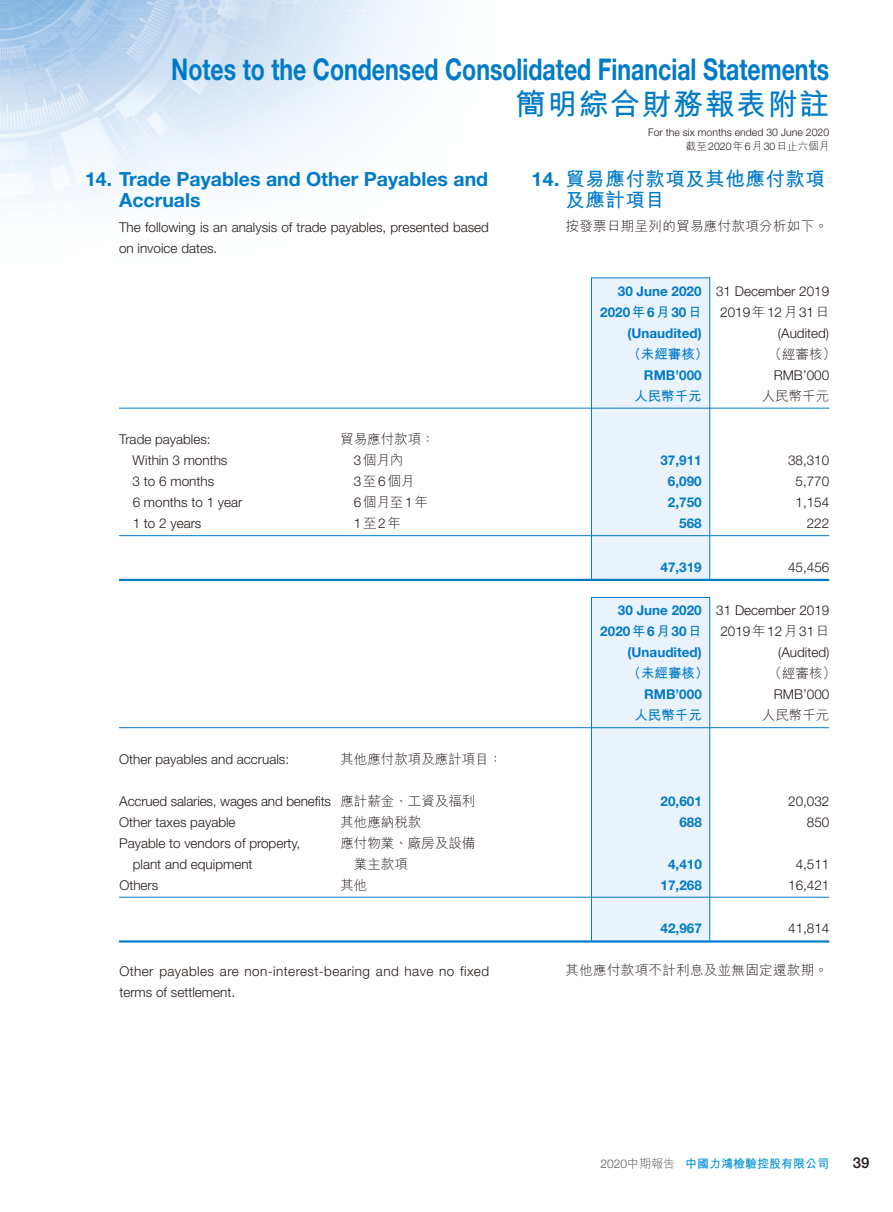
<style>
.page{position:relative;width:893px;height:1212px;background:#fff}
.page>*{position:absolute;margin:0;border:0;box-sizing:border-box;transform-origin:0 0}
.t1{font:700 30px "Helvetica Neue LT Std";color:#007bc7;scale:.77 1}
.t2{font:700 30px "M Hei HK";letter-spacing:.05em;color:#007bc7}
.t3{font:700 19.5px/21px "Helvetica Neue LT Std";color:#007bc7}
.t4{font:700 19.5px/21px "M Hei HK";letter-spacing:.025em;color:#007bc7}
.t5{font:500 15px "Helvetica Neue LT Std";color:#231916}
.t6{font:300 13.5px/21px "Helvetica Neue LT Std";color:#231916}
.t7{font:700 13.5px/21px "Helvetica Neue LT Std";color:#007bc7}
.t8{font:300 13.5px "M Hei HK";color:#231916}
.t9{font:300 13.5px/21px "Helvetica Neue LT Std";letter-spacing:.03em;color:#231916}
.t10{font:300 13.5px "M Hei HK";letter-spacing:.025em;color:#231916}
.t11{font:700 13.5px "M Hei HK";color:#007bc7}
.t12{font:700 12px "M Hei HK";color:#008fd1}
.t13{font:300 10.5px "Helvetica Neue LT Std";color:#231916}
.t14{font:300 10.5px "M Hei HK";color:#231916}
.s1{font-family:"Helvetica Neue LT Std"}
.s2{font-weight:300;color:#231916}
.s3{font-family:"M Hei HK"}
.s4{font-family:"Helvetica Neue LT Std";font-weight:300;color:#595857}
.s5{font-weight:300;color:#595857}
</style>
<div class="page">
<img style="left:1px;top:0;width:422px;height:202px">
<div style="left:591px;top:277px;width:119px;height:303px;background:#eaf2fb;border:1px solid #007bc7"></div>
<div style="left:591px;top:597px;width:119px;height:345px;background:#eaf2fb;border:1px solid #007bc7"></div>
<hr style="left:119px;top:408px;width:710px;height:1px;background:#007bc7">
<hr style="left:119px;top:535px;width:710px;height:1px;background:#007bc7">
<hr style="left:119px;top:579px;width:710px;height:2px;background:#007bc7">
<hr style="left:119px;top:727px;width:710px;height:1px;background:#007bc7">
<hr style="left:119px;top:897px;width:710px;height:1px;background:#007bc7">
<hr style="left:119px;top:940px;width:710px;height:2px;background:#007bc7">
<h1 class="t1" style="left:171px;top:51px;width:856px">Notes to the Condensed Consolidated Financial Statements</h1>
<h1 class="t2" style="left:516px;top:82px;width:315px">簡明綜合財務報表附註</h1>
<p class="t13" style="left:648px;top:126px;width:183px">For the six months ended 30 June 2020</p>
<p class="t14" style="left:686px;top:141px;width:145px">截至<span class="s1">2020</span>年<span class="s1">6</span>月<span class="s1">30</span>日止六個月</p>
<h2 class="t3" style="left:119px;top:168px;width:371px;text-indent:-34px">14. Trade Payables and Other Payables and<br>Accruals</h2>
<p class="t6" style="left:119px;top:216px;width:371px">The following is an analysis of trade payables, presented based on invoice dates.</p>
<p class="t7" style="left:600px;top:280px;width:231px;text-indent:18px">30 June 2020 <span class="s2">31 December 2019<br></span>2020<span class="s3">年</span>6<span class="s3">月</span>30<span class="s3">日</span></p>
<h2 class="t4" style="left:566px;top:167px;width:261px;text-indent:-34px"><span class="s1">14.</span> 貿易應付款項及其他應付款項及應計項目</h2>
<p class="t10" style="left:566px;top:219px;width:264px">按發票日期呈列的貿易應付款項分析如下。</p>
<p class="t6" style="left:720px;top:301px;width:110px">2019<span class="s3">年</span>12<span class="s3">月</span>31<span class="s3">日</span></p>
<p class="t7" style="left:627px;top:322px;width:76px">(Unaudited)</p>
<p class="t6" style="left:778px;top:322px;width:53px">(Audited)</p>
<p class="t11" style="left:627px;top:344px;width:82px">（未經審核）</p>
<p class="t8" style="left:768px;top:347px;width:69px">（經審核）</p>
<p class="t7" style="left:644px;top:364px;width:59px">RMB’000</p>
<p class="t6" style="left:774px;top:364px;width:57px">RMB’000</p>
<p class="t11" style="left:634px;top:386px;width:69px">人民幣千元</p>
<p class="t8" style="left:762px;top:389px;width:69px">人民幣千元</p>
<p class="t6" style="left:119px;top:429px;width:93px">Trade payables:</p>
<p class="t8" style="left:340px;top:432px;width:96px">貿易應付款項：</p>
<p class="t6" style="left:133px;top:450px;width:96px">Within 3 months</p>
<p class="t8" style="left:354px;top:453px;width:51px"><span class="s1">3</span>個月內</p>
<p class="t7" style="left:660px;top:450px;width:43px">37,911</p>
<p class="t6" style="left:788px;top:450px;width:43px">38,310</p>
<p class="t6" style="left:133px;top:471px;width:83px">3 to 6 months</p>
<p class="t8" style="left:354px;top:474px;width:62px"><span class="s1">3</span>至<span class="s1">6</span>個月</p>
<p class="t7" style="left:668px;top:471px;width:35px">6,090</p>
<p class="t6" style="left:795px;top:471px;width:35px">5,770</p>
<p class="t6" style="left:133px;top:492px;width:111px">6 months to 1 year</p>
<p class="t8" style="left:354px;top:495px;width:76px"><span class="s1">6</span>個月至<span class="s1">1</span>年</p>
<p class="t7" style="left:668px;top:492px;width:35px">2,750</p>
<p class="t6" style="left:795px;top:492px;width:35px">1,154</p>
<p class="t6" style="left:133px;top:513px;width:70px">1 to 2 years</p>
<p class="t6" style="left:354px;top:513px;width:49px">1<span class="s3">至</span>2<span class="s3">年</span></p>
<p class="t7" style="left:679px;top:513px;width:24px">568</p>
<p class="t6" style="left:807px;top:513px;width:24px">222</p>
<p class="t7" style="left:660px;top:556px;width:43px">47,319</p>
<p class="t6" style="left:788px;top:556px;width:43px">45,456</p>
<p class="t7" style="left:600px;top:600px;width:231px;text-indent:18px">30 June 2020 <span class="s2">31 December 2019<br></span>2020<span class="s3">年</span>6<span class="s3">月</span>30<span class="s3">日</span></p>
<p class="t6" style="left:720px;top:621px;width:110px">2019<span class="s3">年</span>12<span class="s3">月</span>31<span class="s3">日</span></p>
<p class="t7" style="left:628px;top:642px;width:76px">(Unaudited)</p>
<p class="t6" style="left:778px;top:642px;width:53px">(Audited)</p>
<p class="t11" style="left:628px;top:663px;width:82px">（未經審核）</p>
<p class="t8" style="left:769px;top:666px;width:69px">（經審核）</p>
<p class="t7" style="left:644px;top:684px;width:59px">RMB’000</p>
<p class="t6" style="left:774px;top:684px;width:57px">RMB’000</p>
<p class="t11" style="left:634px;top:705px;width:69px">人民幣千元</p>
<p class="t8" style="left:762px;top:708px;width:69px">人民幣千元</p>
<p class="t6" style="left:119px;top:748px;width:171px">Other payables and accruals:</p>
<p class="t8" style="left:340px;top:752px;width:163px">其他應付款項及應計項目：</p>
<p class="t6" style="left:119px;top:790px;width:358px">Accrued salaries, wages and benefits <span class="s3">應計薪金、工資及福利</span></p>
<p class="t7" style="left:661px;top:790px;width:43px">20,601</p>
<p class="t6" style="left:788px;top:790px;width:43px">20,032</p>
<p class="t6" style="left:119px;top:811px;width:118px">Other taxes payable</p>
<p class="t8" style="left:340px;top:815px;width:82px">其他應納稅款</p>
<p class="t7" style="left:679px;top:811px;width:24px">688</p>
<p class="t6" style="left:807px;top:811px;width:24px">850</p>
<p class="t6" style="left:119px;top:832px;width:183px">Payable to vendors of property,</p>
<p class="t8" style="left:340px;top:836px;width:137px">應付物業、廠房及設備</p>
<p class="t6" style="left:133px;top:853px;width:121px">plant and equipment</p>
<p class="t8" style="left:354px;top:857px;width:56px">業主款項</p>
<p class="t7" style="left:668px;top:853px;width:35px">4,410</p>
<p class="t6" style="left:796px;top:853px;width:35px">4,511</p>
<p class="t6" style="left:119px;top:874px;width:41px">Others</p>
<p class="t8" style="left:340px;top:878px;width:28px">其他</p>
<p class="t7" style="left:661px;top:874px;width:43px">17,268</p>
<p class="t6" style="left:788px;top:874px;width:43px">16,421</p>
<p class="t7" style="left:661px;top:918px;width:43px">42,967</p>
<p class="t6" style="left:788px;top:918px;width:43px">41,814</p>
<p class="t9" style="left:119px;top:960px;width:371px">Other payables are non-interest-bearing and have no fixed terms of settlement.</p>
<p class="t10" style="left:566px;top:963px;width:264px">其他應付款項不計利息及並無固定還款期。</p>
<p class="t12" style="left:600px;top:1154px;width:230px"><span class="s4">2020</span><span class="s5">中期報告</span> 中國力鴻檢驗控股有限公司</p>
<p class="t5" style="left:853px;top:1154px;width:18px">39</p>
</div>
